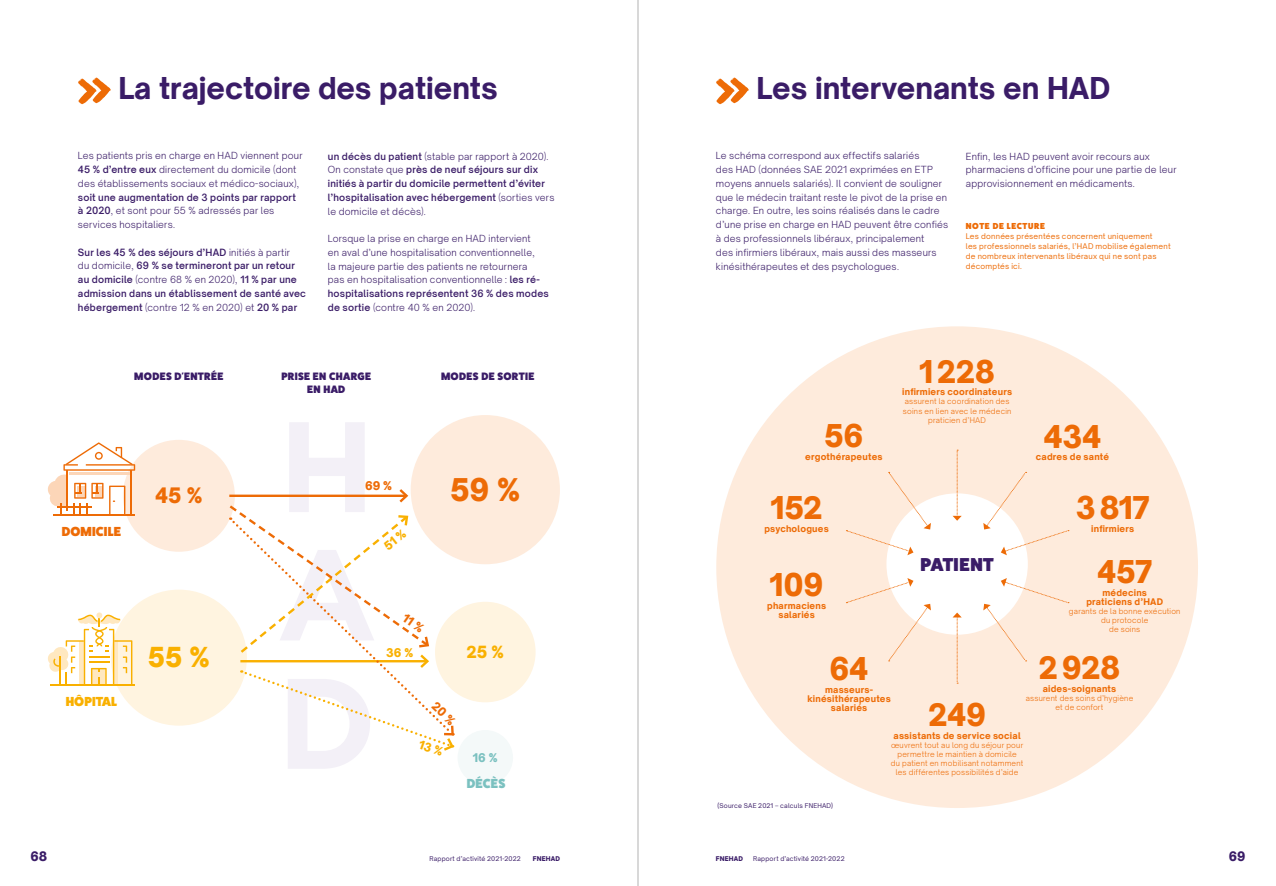
<style>
.page{position:relative;width:1276px;height:886px;background:#fff}
.page>*{position:absolute;margin:0;border:0;box-sizing:border-box;transform-origin:0 0}
.t1{font:900 30px "Open Sauce Sans";letter-spacing:-.01em;color:#ed6b06}
.t2{font:900 29.88px "Open Sauce Sans";color:#ed6b06}
.t3{font:800 28.75px "Open Sauce Sans";color:#3a1c67}
.t4{font:900 26.38px "Open Sauce Sans";color:#f9b000}
.t5{font:900 20.38px "Open Sauce Sans";color:#ed6b06}
.t6{font:800 18.75px "Fat Frank";letter-spacing:.015em;color:#3a1c67}
.t7{font:900 16.12px "Open Sauce Sans";color:#f9b000}
.t8{font:800 13.12px "Fat Frank";letter-spacing:.01em;color:#ed6b06}
.t9{font:800 13.12px "Fat Frank";letter-spacing:.01em;color:#f9b000}
.t10{font:800 13.12px "Fat Frank";letter-spacing:.01em;color:#7bc1c0}
.t11{font:900 12.5px "Open Sauce Sans";color:#3a1c67}
.t12{font:900 11.5px "Open Sauce Sans";color:#7bc1c0}
.t13{font:900 11.5px "Open Sauce Sans";color:#ed6b06}
.t14{font:900 11.5px "Open Sauce Sans";color:#f9b000}
.t15{font:800 10.75px/13px "Fat Frank";letter-spacing:.03em;color:#3a1c67;text-align:center}
.t16{font:300 9.38px/13.8px "Open Sauce Sans";letter-spacing:.025em;color:#3a1c67}
.t17{font:600 9.38px/13.8px "Open Sauce Sans";letter-spacing:.02em;color:#3a1c67}
.t18{font:800 8.75px/9.2px "Open Sauce Sans";letter-spacing:.025em;color:#ed6b06;text-align:center}
.t19{font:800 8.75px "Fat Frank";letter-spacing:.065em;color:#ed6b06}
.t20{font:300 7.5px/9.2px "Open Sauce Sans";letter-spacing:.03em;color:#ed6b06;text-align:center}
.t21{font:7.5px/10px "Open Sauce Sans";letter-spacing:.03em;color:#ed6b06}
.t22{font:6.25px "Open Sauce Sans";letter-spacing:.025em;color:#3a1c67}
.t23{font:900 6.25px "Open Sauce Sans";letter-spacing:.025em;color:#3a1c67}
.s1{font-weight:600}
.s2{font-weight:300}
</style>
<div class="page">
<svg style="left:78px;top:78px;width:33px;height:26px"></svg>
<svg style="left:716px;top:78px;width:33px;height:26px"></svg>
<div style="left:123px;top:440px;width:112px;height:112px;background:#feebdc;border-radius:50%"></div>
<div style="left:435px;top:602px;width:100px;height:100px;background:#fff4e0;border-radius:50%"></div>
<div style="left:457px;top:730px;width:56px;height:55px;background:#f4f9f9;border-radius:50%"></div>
<div style="left:111px;top:590px;width:136px;height:136px;background:#fff4e0;border-radius:50%"></div>
<div style="left:411px;top:415px;width:149px;height:149px;background:#feebdc;border-radius:50%"></div>
<hr style="left:50px;top:684px;width:85px;height:2px;background:#f9b000">
<svg style="left:48px;top:612px;width:84px;height:72px"></svg>
<div style="left:716px;top:326px;width:482px;height:482px;background:#feebdc;border-radius:50%"></div>
<div style="left:886px;top:493px;width:142px;height:142px;background:#fff;border-radius:50%"></div>
<svg style="left:952px;top:450px;width:9px;height:71px"></svg>
<svg style="left:952px;top:612px;width:9px;height:72px"></svg>
<svg style="left:846px;top:472px;width:85px;height:83px"></svg>
<svg style="left:983px;top:578px;width:86px;height:83px"></svg>
<svg style="left:846px;top:578px;width:85px;height:83px"></svg>
<svg style="left:983px;top:472px;width:86px;height:83px"></svg>
<hr style="left:53px;top:514px;width:81px;height:2px;background:#ed6b06">
<svg style="left:48px;top:442px;width:87px;height:73px"></svg>
<hr style="left:638px;top:0;width:1px;height:886px;background:#b3b2b2">
<svg style="left:227px;top:422px;width:229px;height:347px"></svg>
<h3 class="t3" style="left:118px;top:69px;width:381px">La trajectoire des patients</h3>
<h3 class="t3" style="left:756px;top:69px;width:355px">Les intervenants en HAD</h3>
<p class="t16" style="left:78px;top:149px;width:226px">Les patients pris en charge en HAD viennent pour<br><span class="s1">45 % d’entre eux</span> directement du domicile (dont des établissements sociaux et médico-sociaux),</p>
<p class="t16" style="left:78px;top:190px;width:220px"><span class="s1">soit une augmentation de 3 points par rapport à 2020</span>, et sont pour 55 % adressés par les services hospitaliers.</p>
<p class="t17" style="left:78px;top:245px;width:229px">Sur les 45 % des séjours d’HAD <span class="s2">initiés à partir<br>du domicile,</span> 69 % se termineront par un retour au domicile <span class="s2">(contre 68 % en 2020),</span> 11 % par une admission dans un établissement de santé avec hébergement <span class="s2">(contre 12 % en 2020) et</span> 20 % par</p>
<p class="t17" style="left:328px;top:149px;width:228px">un décès du patient <span class="s2">(stable par rapport à 2020).<br>On constate que</span> près de neuf séjours sur dix initiés à partir du domicile permettent d’éviter l’hospitalisation avec hébergement <span class="s2">(sorties vers le domicile et décès).</span></p>
<p class="t16" style="left:328px;top:231px;width:222px">Lorsque la prise en charge en HAD intervient<br>en aval d’une hospitalisation conventionnelle,<br>la majeure partie des patients ne retournera<br>pas en hospitalisation conventionnelle : <span class="s1">les ré&shy;hospitalisations représentent 36 % des modes de sortie</span> (contre 40 % en 2020).</p>
<p class="t15" style="left:134px;top:370px;width:91px">MODES D'ENTRÉE</p>
<p class="t15" style="left:281px;top:370px;width:91px">PRISE EN CHARGE<br>EN HAD</p>
<p class="t15" style="left:441px;top:370px;width:95px">MODES DE SORTIE</p>
<h3 class="t8" style="left:62px;top:524px;width:61px">DOMICILE</h3>
<h3 class="t5" style="left:155px;top:482px;width:49px">45 %</h3>
<h2 class="t2" style="left:450px;top:470px;width:72px">59 %</h2>
<p class="t13" style="left:365px;top:478px;width:29px">69 %</p>
<h3 class="t9" style="left:66px;top:694px;width:53px">HÔPITAL</h3>
<h3 class="t4" style="left:148px;top:640px;width:63px">55 %</h3>
<h3 class="t7" style="left:466px;top:641px;width:39px">25 %</h3>
<p class="t14" style="left:386px;top:645px;width:29px">36 %</p>
<p class="t12" style="left:473px;top:750px;width:26px">16 %</p>
<h3 class="t10" style="left:467px;top:776px;width:40px">DÉCÈS</h3>
<p class="t16" style="left:716px;top:149px;width:234px">Le schéma correspond aux effectifs salariés<br>des HAD (données SAE 2021 exprimées en ETP moyens annuels salariés). Il convient de souligner que le médecin traitant reste le pivot de la prise en charge. En outre, les soins réalisés dans le cadre d’une prise en charge en HAD peuvent être confiés à des professionnels libéraux, principalement<br>des infirmiers libéraux, mais aussi des masseurs kinésithérapeutes et des psychologues.</p>
<p class="t16" style="left:966px;top:149px;width:212px">Enfin, les HAD peuvent avoir recours aux pharmaciens d’officine pour une partie de leur approvisionnement en médicaments.</p>
<p class="t19" style="left:966px;top:221px;width:81px">NOTE DE LECTURE</p>
<p class="t21" style="left:966px;top:231px;width:206px">Les données présentées concernent uniquement<br>les professionnels salariés, l’HAD mobilise également de nombreux intervenants libéraux qui ne sont pas décomptés ici.</p>
<h1 class="t1" style="left:824px;top:416px;width:41px">56</h1>
<p class="t18" style="left:805px;top:452px;width:79px">ergothérapeutes</p>
<h1 class="t1" style="left:919px;top:352px;width:77px">1228</h1>
<p class="t18" style="left:902px;top:387px;width:111px">infirmiers coordinateurs</p>
<p class="t20" style="left:903px;top:397px;width:110px">assurent la coordination des soins en lien avec le médecin praticien d’HAD</p>
<h1 class="t1" style="left:1043px;top:417px;width:60px">434</h1>
<p class="t18" style="left:1036px;top:452px;width:75px">cadres de santé</p>
<h1 class="t1" style="left:770px;top:488px;width:54px">152</h1>
<p class="t18" style="left:764px;top:523px;width:66px">psychologues</p>
<h1 class="t1" style="left:1075px;top:488px;width:76px">3817</h1>
<p class="t18" style="left:1091px;top:523px;width:45px">infirmiers</p>
<h1 class="t1" style="left:1097px;top:552px;width:57px">457</h1>
<p class="t18" style="left:1086px;top:587px;width:78px">médecins praticiens d’HAD</p>
<p class="t20" style="left:1069px;top:606px;width:113px">garants de la bonne exécution du protocole<br>de soins</p>
<h1 class="t1" style="left:1038px;top:648px;width:83px">2928</h1>
<p class="t18" style="left:1042px;top:683px;width:75px">aides-soignants</p>
<p class="t20" style="left:1025px;top:693px;width:109px">assurent des soins d’hygiène et de confort</p>
<h3 class="t6" style="left:920px;top:554px;width:75px">PATIENT</h3>
<h1 class="t1" style="left:769px;top:565px;width:55px">109</h1>
<p class="t18" style="left:767px;top:601px;width:60px">pharmaciens salariés</p>
<h1 class="t1" style="left:829px;top:649px;width:40px">64</h1>
<p class="t18" style="left:807px;top:684px;width:85px">masseurs&shy;kinésithérapeutes salariés</p>
<h1 class="t1" style="left:928px;top:695px;width:60px">249</h1>
<p class="t18" style="left:893px;top:730px;width:129px">assistants de service social</p>
<p class="t20" style="left:891px;top:740px;width:134px">oeuvrent tout au long du séjour pour permettre le maintien à domicile<br>du patient en mobilisant notamment les différentes possibilités d’aide</p>
<p class="t22" style="left:717px;top:801px;width:117px">(Source SAE 2021 – calculs FNEHAD)</p>
<h3 class="t11" style="left:31px;top:848px;width:18px">68</h3>
<p class="t22" style="left:429px;top:855px;width:93px">Rapport d’activité 2021-2022</p>
<p class="t23" style="left:533px;top:855px;width:29px">FNEHAD</p>
<p class="t23" style="left:716px;top:855px;width:29px">FNEHAD</p>
<p class="t22" style="left:753px;top:855px;width:93px">Rapport d’activité 2021-2022</p>
<h3 class="t11" style="left:1228px;top:848px;width:18px">69</h3>
</div>
